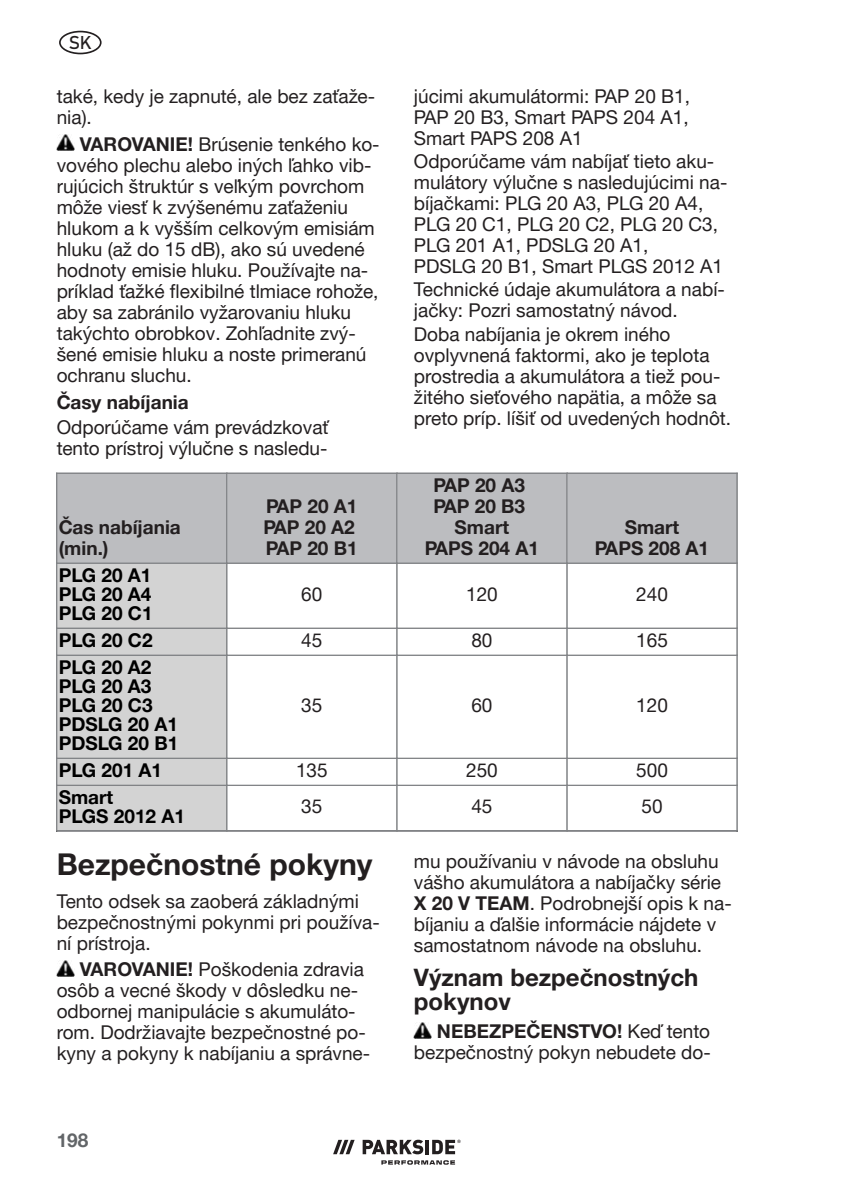
<style>
.page{position:relative;width:842px;height:1191px;background:#fff}
.page>*{position:absolute;margin:0;border:0;box-sizing:border-box;transform-origin:0 0}
.t1{font:700 30px "Helvetica Neue Parkside";color:#231f20}
.t2{font:700 24px/24px "Helvetica Neue Parkside";color:#231f20}
.t3{font:19px/21px "Helvetica Neue Parkside";color:#231f20}
.t4{font:700 19px/21px "Helvetica Neue Parkside";color:#231f20}
.t5{font:700 19px/19px "Helvetica Neue Parkside";color:#000}
.t6{font:700 19px "Helvetica Neue Parkside";color:#626568}
.t7{font:18.4px "Bahnschrift";color:#231f20}
.s1{font-weight:700}
</style>
<div class="page">
<svg style="left:59px;top:31px;width:43px;height:23px"></svg>
<img style="left:57px;top:135px;width:17px;height:16px">
<div style="left:57px;top:474px;width:169px;height:89px;background:#bcbdc0"></div>
<div style="left:227px;top:474px;width:169px;height:89px;background:#bcbdc0"></div>
<div style="left:397px;top:474px;width:169px;height:89px;background:#bcbdc0"></div>
<div style="left:567px;top:474px;width:170px;height:89px;background:#bcbdc0"></div>
<div style="left:57px;top:564px;width:169px;height:64px;background:#d3d3d3"></div>
<div style="left:57px;top:629px;width:169px;height:26px;background:#d3d3d3"></div>
<div style="left:57px;top:656px;width:169px;height:102px;background:#d3d3d3"></div>
<div style="left:57px;top:759px;width:169px;height:26px;background:#d3d3d3"></div>
<div style="left:57px;top:786px;width:169px;height:44px;background:#d3d3d3"></div>
<hr style="left:56px;top:473px;width:1px;height:90px;background:#808285">
<hr style="left:226px;top:473px;width:1px;height:90px;background:#808285">
<hr style="left:56px;top:473px;width:171px;height:1px;background:#808285">
<hr style="left:396px;top:473px;width:1px;height:90px;background:#808285">
<hr style="left:227px;top:473px;width:170px;height:1px;background:#808285">
<hr style="left:566px;top:473px;width:1px;height:90px;background:#808285">
<hr style="left:397px;top:473px;width:170px;height:1px;background:#808285">
<hr style="left:737px;top:473px;width:1px;height:90px;background:#808285">
<hr style="left:567px;top:473px;width:171px;height:1px;background:#808285">
<hr style="left:56px;top:563px;width:1px;height:65px;background:#808285">
<hr style="left:226px;top:563px;width:1px;height:65px;background:#808285">
<hr style="left:56px;top:563px;width:171px;height:1px;background:#808285">
<hr style="left:396px;top:563px;width:1px;height:65px;background:#808285">
<hr style="left:227px;top:563px;width:170px;height:1px;background:#808285">
<hr style="left:566px;top:563px;width:1px;height:65px;background:#808285">
<hr style="left:397px;top:563px;width:170px;height:1px;background:#808285">
<hr style="left:737px;top:563px;width:1px;height:65px;background:#808285">
<hr style="left:567px;top:563px;width:171px;height:1px;background:#808285">
<svg style="left:56px;top:629px;width:1px;height:26px"></svg>
<svg style="left:226px;top:629px;width:1px;height:26px"></svg>
<hr style="left:56px;top:628px;width:171px;height:1px;background:#808285">
<svg style="left:396px;top:629px;width:1px;height:26px"></svg>
<hr style="left:227px;top:628px;width:170px;height:1px;background:#808285">
<svg style="left:566px;top:629px;width:1px;height:26px"></svg>
<hr style="left:397px;top:628px;width:170px;height:1px;background:#808285">
<svg style="left:737px;top:629px;width:1px;height:26px"></svg>
<hr style="left:567px;top:628px;width:171px;height:1px;background:#808285">
<hr style="left:56px;top:655px;width:1px;height:103px;background:#808285">
<hr style="left:226px;top:655px;width:1px;height:103px;background:#808285">
<hr style="left:56px;top:655px;width:171px;height:1px;background:#808285">
<hr style="left:396px;top:655px;width:1px;height:103px;background:#808285">
<hr style="left:227px;top:655px;width:170px;height:1px;background:#808285">
<hr style="left:566px;top:655px;width:1px;height:103px;background:#808285">
<hr style="left:397px;top:655px;width:170px;height:1px;background:#808285">
<hr style="left:737px;top:655px;width:1px;height:103px;background:#808285">
<hr style="left:567px;top:655px;width:171px;height:1px;background:#808285">
<svg style="left:56px;top:759px;width:1px;height:26px"></svg>
<svg style="left:226px;top:759px;width:1px;height:26px"></svg>
<hr style="left:56px;top:758px;width:171px;height:1px;background:#808285">
<svg style="left:396px;top:759px;width:1px;height:26px"></svg>
<hr style="left:227px;top:758px;width:170px;height:1px;background:#808285">
<svg style="left:566px;top:759px;width:1px;height:26px"></svg>
<hr style="left:397px;top:758px;width:170px;height:1px;background:#808285">
<svg style="left:737px;top:759px;width:1px;height:26px"></svg>
<hr style="left:567px;top:758px;width:171px;height:1px;background:#808285">
<hr style="left:56px;top:785px;width:1px;height:46px;background:#808285">
<hr style="left:226px;top:785px;width:1px;height:46px;background:#808285">
<hr style="left:56px;top:785px;width:171px;height:1px;background:#808285">
<hr style="left:396px;top:785px;width:1px;height:46px;background:#808285">
<hr style="left:227px;top:785px;width:170px;height:1px;background:#808285">
<hr style="left:566px;top:785px;width:1px;height:46px;background:#808285">
<hr style="left:397px;top:785px;width:170px;height:1px;background:#808285">
<hr style="left:737px;top:785px;width:1px;height:46px;background:#808285">
<hr style="left:567px;top:785px;width:171px;height:1px;background:#808285">
<hr style="left:56px;top:830px;width:171px;height:1px;background:#808285">
<hr style="left:227px;top:830px;width:170px;height:1px;background:#808285">
<hr style="left:397px;top:830px;width:170px;height:1px;background:#808285">
<hr style="left:567px;top:830px;width:171px;height:1px;background:#808285">
<img style="left:57px;top:960px;width:17px;height:16px">
<img style="left:414px;top:1022px;width:18px;height:16px">
<svg style="left:333px;top:1139px;width:22px;height:15px"></svg>
<svg style="left:363px;top:1139px;width:60px;height:15px"></svg>
<hr style="left:426px;top:1139px;width:3px;height:15px;background:#231f20">
<svg style="left:432px;top:1139px;width:29px;height:15px"></svg>
<svg style="left:381px;top:1160px;width:74px;height:4px"></svg>
<p class="t7" style="left:69px;top:32px;width:24px">SK</p>
<p class="t3" style="left:57px;top:86px;width:320px">také, kedy je zapnuté, ale bez zaťaže&shy;nia).</p>
<p class="t3" style="left:57px;top:134px;width:324px;text-indent:23px"><span class="s1">VAROVANIE!</span> Brúsenie tenkého ko&shy;vového plechu alebo iných ľahko vib&shy;rujúcich štruktúr s veľkým povrchom môže viesť k zvýšenému zaťaženiu hlukom a k vyšším celkovým emisiám hluku (až do 15 dB), ako sú uvedené hodnoty emisie hluku. Používajte na&shy;príklad ťažké flexibilné tlmiace rohože, aby sa zabránilo vyžarovaniu hluku takýchto obrobkov. Zohľadnite zvý&shy;šené emisie hluku a noste primeranú ochranu sluchu.</p>
<p class="t4" style="left:57px;top:392px;width:134px">Časy nabíjania</p>
<p class="t3" style="left:57px;top:417px;width:273px">Odporúčame vám prevádzkovať tento prístroj výlučne s nasledu-</p>
<p class="t4" style="left:59px;top:517px;width:124px">Čas nabíjania (min.)</p>
<p class="t4" style="left:263px;top:496px;width:96px">PAP 20 A1<br>PAP 20 A2<br>PAP 20 B1</p>
<p class="t3" style="left:414px;top:86px;width:278px;text-align:justify">júcimi akumulátormi: PAP 20 B1, PAP 20 B3, Smart PAPS 204 A1, Smart PAPS 208 A1</p>
<p class="t3" style="left:414px;top:151px;width:315px">Odporúčame vám nabíjať tieto aku&shy;mulátory výlučne s nasledujúcimi na&shy;bíjačkami: PLG 20 A3, PLG 20 A4,<br>PLG 20 C1, PLG 20 C2, PLG 20 C3,<br>PLG 201 A1, PDSLG 20 A1,<br>PDSLG 20 B1, Smart PLGS 2012 A1</p>
<p class="t3" style="left:414px;top:279px;width:312px">Technické údaje akumulátora a nabí&shy;jačky: Pozri samostatný návod.</p>
<p class="t3" style="left:414px;top:323px;width:319px">Doba nabíjania je okrem iného ovplyvnená faktormi, ako je teplota prostredia a akumulátora a tiež pou&shy;žitého sieťového napätia, a môže sa preto príp. líšiť od uvedených hodnôt.</p>
<p class="t4" style="left:425px;top:475px;width:116px;text-align:center">PAP 20 A3<br>PAP 20 B3<br>Smart<br>PAPS 204 A1</p>
<p class="t4" style="left:595px;top:517px;width:116px;text-align:center">Smart<br>PAPS 208 A1</p>
<p class="t5" style="left:59px;top:566px;width:95px;text-align:justify">PLG 20 A1<br>PLG 20 A4<br>PLG 20 C1</p>
<p class="t3" style="left:301px;top:584px;width:23px">60</p>
<p class="t3" style="left:466px;top:584px;width:33px">120</p>
<p class="t3" style="left:636px;top:584px;width:33px">240</p>
<p class="t5" style="left:59px;top:631px;width:95px">PLG 20 C2</p>
<p class="t3" style="left:301px;top:630px;width:23px">45</p>
<p class="t3" style="left:471px;top:630px;width:23px">80</p>
<p class="t3" style="left:636px;top:630px;width:33px">165</p>
<p class="t5" style="left:59px;top:658px;width:121px">PLG 20 A2<br>PLG 20 A3<br>PLG 20 C3<br>PDSLG 20 A1<br>PDSLG 20 B1</p>
<p class="t3" style="left:301px;top:695px;width:23px">35</p>
<p class="t3" style="left:471px;top:695px;width:23px">60</p>
<p class="t3" style="left:636px;top:695px;width:33px">120</p>
<p class="t5" style="left:59px;top:761px;width:105px">PLG 201 A1</p>
<p class="t3" style="left:296px;top:760px;width:33px">135</p>
<p class="t3" style="left:466px;top:760px;width:33px">250</p>
<p class="t3" style="left:636px;top:760px;width:33px">500</p>
<p class="t5" style="left:59px;top:788px;width:128px">Smart<br>PLGS 2012 A1</p>
<p class="t3" style="left:301px;top:796px;width:23px">35</p>
<p class="t3" style="left:471px;top:796px;width:23px">45</p>
<p class="t3" style="left:641px;top:796px;width:23px">50</p>
<h1 class="t1" style="left:57px;top:847px;width:317px">Bezpečnostné pokyny</h1>
<p class="t3" style="left:57px;top:891px;width:325px">Tento odsek sa zaoberá základnými bezpečnostnými pokynmi pri používa&shy;ní prístroja.</p>
<p class="t3" style="left:57px;top:959px;width:315px;text-indent:23px"><span class="s1">VAROVANIE!</span> Poškodenia zdravia osôb a vecné škody v dôsledku ne&shy;odbornej manipulácie s akumuláto&shy;rom. Dodržiavajte bezpečnostné po&shy;kyny a pokyny k nabíjaniu a správne-</p>
<p class="t3" style="left:414px;top:851px;width:319px">mu používaniu v návode na obsluhu vášho akumulátora a nabíjačky série <span class="s1">X 20 V TEAM</span>. Podrobnejší opis k na&shy;bíjaniu a ďalšie informácie nájdete v samostatnom návode na obsluhu.</p>
<p class="t2" style="left:414px;top:966px;width:286px">Význam bezpečnostných pokynov</p>
<p class="t3" style="left:414px;top:1021px;width:298px;text-align:right"><span class="s1">NEBEZPEČENSTVO!</span> Keď tento bezpečnostný pokyn nebudete do-</p>
<p class="t6" style="left:57px;top:1129px;width:33px">198</p>
</div>
